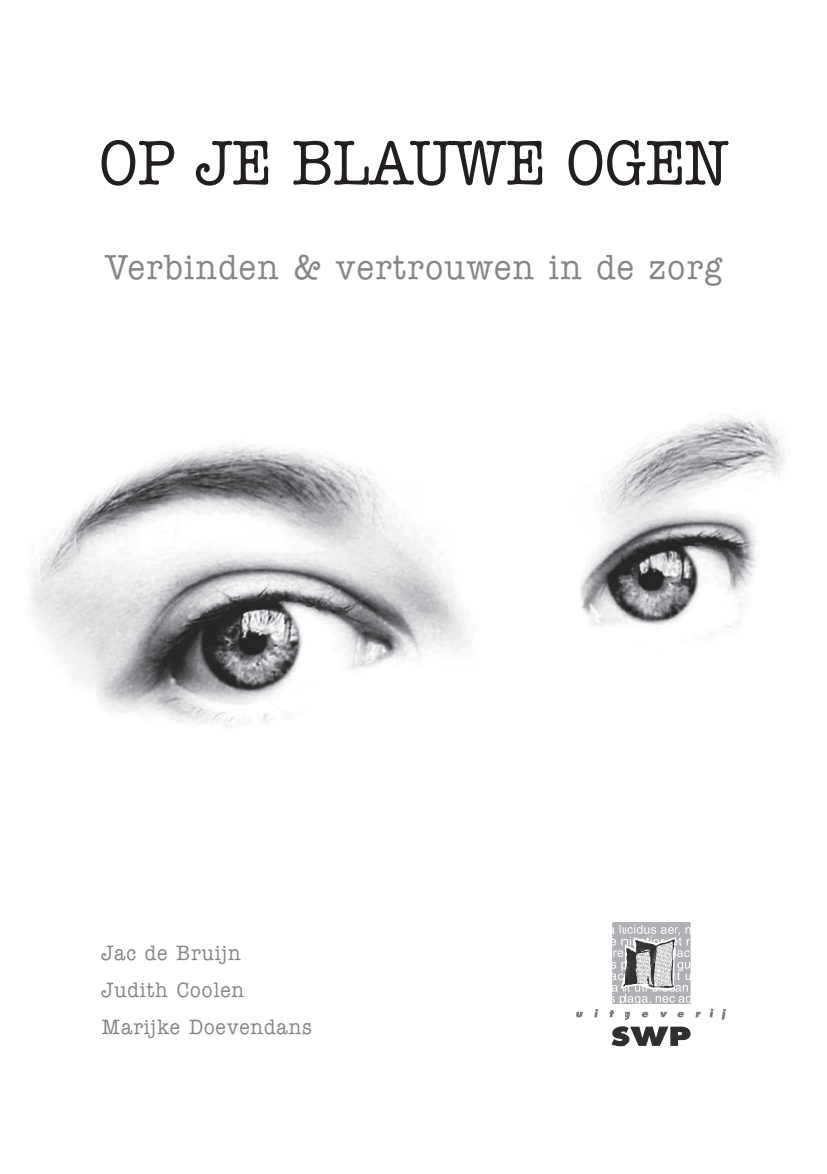
<style>
.page{position:relative;width:827px;height:1174px;background:#fff}
.page>*{position:absolute;margin:0;border:0;box-sizing:border-box;transform-origin:0 0}
.t1{font:500 63px "American Typewriter Std";color:#231f20;scale:.9 1}
.t2{font:500 35px "American Typewriter Std";letter-spacing:.05em;color:#848689;scale:.9 1}
.t3{font:500 21px/36.8px "American Typewriter Std";letter-spacing:.05em;color:#848689;scale:.9 1}
</style>
<div class="page">
<img style="left:31px;top:415px;width:754px;height:312px">
<img style="left:576px;top:922px;width:149px;height:124px">
<h1 class="t1" style="left:99px;top:128px;width:699px">OP JE BLAUWE OGEN</h1>
<h2 class="t2" style="left:105px;top:247px;width:686px">Verbinden &amp; vertrouwen in de zorg</h2>
<p class="t3" style="left:102px;top:935px;width:235px">Jac de Bruijn<br>Judith Coolen<br>Marijke Doevendans</p>
</div>
